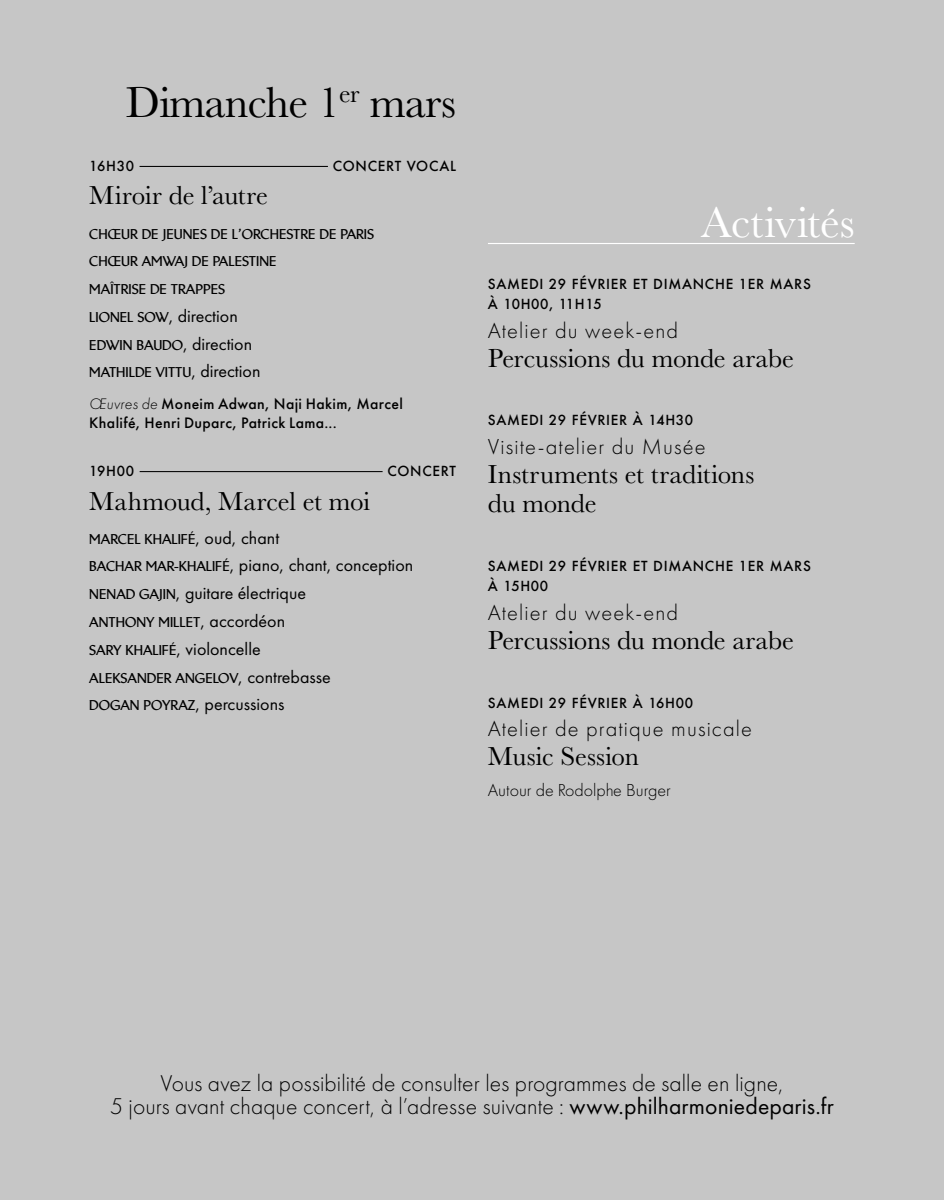
<style>
.page{position:relative;width:944px;height:1200px;background:#fff}
.page>*{position:absolute;margin:0;border:0;box-sizing:border-box;transform-origin:0 0}
.t1{font:45px "Baskerville MT Pro";letter-spacing:-.02em;color:#000}
.t2{font:45px "Baskerville MT Pro";letter-spacing:-.005em;color:#fff}
.t3{font:27px/29.2px "Baskerville MT Pro";letter-spacing:-.005em;color:#000}
.t4{font:300 23.62px/22.5px "Futura PT";letter-spacing:.005em;color:#000;text-align:center}
.t5{font:300 22.5px "Futura PT";letter-spacing:.05em;color:#000}
.t6{font:18px/27.7px "Futura PT";color:#000}
.t7{font:300 18px "Futura PT";color:#000}
.t8{font:500 15.75px/19.1px "Futura PT";letter-spacing:.025em;color:#000}
.t9{font:700 13.5px/27.7px "Brewery Com";color:#000}
.t10{font:500 13.5px/20.2px "Futura";letter-spacing:.05em;color:#000}
.s1{font-family:"Brewery Com";font-weight:700;font-size:13.5px}
.s2{font-family:"Futura PT";font-weight:400;font-size:18px}
.s3{font-weight:300;font-style:italic}
.s4{font-weight:400}
</style>
<div class="page">
<div style="left:0;top:0;width:944px;height:1199px;background:#c6c6c6"></div>
<hr style="left:488px;top:243px;width:367px;height:1px;background:#fff">
<hr style="left:140px;top:166px;width:188px;height:1px;background:#000">
<hr style="left:140px;top:471px;width:243px;height:1px;background:#000">
<h1 class="t1" style="left:126px;top:76px;width:332px">Dimanche 1<sup>er</sup> mars</h1>
<p class="t10" style="left:89px;top:155px;width:46px">16H30</p>
<p class="t10" style="left:333px;top:155px;width:125px">CONCERT VOCAL</p>
<h2 class="t3" style="left:89px;top:181px;width:180px">Miroir de l’autre</h2>
<p class="t9" style="left:89px;top:220px;width:286px">CHŒUR DE JEUNES DE L’ORCHESTRE DE PARIS<br>CHŒUR AMWAJ DE PALESTINE<br>MAÎTRISE DE TRAPPES</p>
<h3 class="t6" style="left:89px;top:302px;width:150px"><span class="s1">LIONEL SOW</span>, direction</h3>
<p class="t9" style="left:89px;top:331px;width:173px">EDWIN BAUDO<span class="s2">, direction<br></span>MATHILDE VITTU<span class="s2">, direction</span></p>
<p class="t8" style="left:89px;top:394px;width:315px"><span class="s3">Œuvres de</span> Moneim Adwan, Naji Hakim, Marcel<br>Khalifé, Henri Duparc, Patrick Lama...</p>
<p class="t10" style="left:89px;top:460px;width:46px">19H00</p>
<p class="t10" style="left:387px;top:460px;width:70px">CONCERT</p>
<h2 class="t3" style="left:89px;top:486px;width:282px">Mahmoud, Marcel et moi</h2>
<p class="t9" style="left:89px;top:525px;width:191px">MARCEL KHALIFÉ<span class="s2">, oud, chant</span></p>
<h3 class="t6" style="left:89px;top:551px;width:325px"><span class="s1">BACHAR MAR-KHALIFÉ</span>, piano, chant, conception<br><span class="s1">NENAD GAJIN</span>, guitare électrique</h3>
<p class="t9" style="left:89px;top:608px;width:197px">ANTHONY MILLET<span class="s2">, accordéon</span></p>
<h3 class="t6" style="left:89px;top:634px;width:173px"><span class="s1">SARY KHALIFÉ</span>, violoncelle</h3>
<p class="t9" style="left:89px;top:663px;width:243px">ALEKSANDER ANGELOV<span class="s2">, contrebasse</span></p>
<h3 class="t6" style="left:89px;top:690px;width:197px"><span class="s1">DOGAN POYRAZ</span>, percussions</h3>
<h1 class="t2" style="left:701px;top:196px;width:155px">Activités</h1>
<p class="t10" style="left:488px;top:273px;width:324px">SAMEDI 29 FÉVRIER ET DIMANCHE 1ER MARS<br>À 10H00, 11H15</p>
<h3 class="t5" style="left:488px;top:317px;width:192px">Atelier du week-end</h3>
<h2 class="t3" style="left:488px;top:343px;width:308px">Percussions du monde arabe</h2>
<p class="t10" style="left:488px;top:410px;width:207px">SAMEDI 29 FÉVRIER À 14H30</p>
<h3 class="t5" style="left:488px;top:433px;width:219px">Visite-atelier du Musée</h3>
<h2 class="t3" style="left:488px;top:459px;width:268px">Instruments et traditions du monde</h2>
<p class="t10" style="left:488px;top:555px;width:324px">SAMEDI 29 FÉVRIER ET DIMANCHE 1ER MARS<br>À 15H00</p>
<h3 class="t5" style="left:488px;top:599px;width:192px">Atelier du week-end</h3>
<h2 class="t3" style="left:488px;top:625px;width:308px">Percussions du monde arabe</h2>
<p class="t10" style="left:488px;top:692px;width:207px">SAMEDI 29 FÉVRIER À 16H00</p>
<h3 class="t5" style="left:488px;top:715px;width:265px">Atelier de pratique musicale</h3>
<h2 class="t3" style="left:488px;top:741px;width:153px">Music Session</h2>
<h3 class="t7" style="left:488px;top:779px;width:184px">Autour de Rodolphe Burger</h3>
<h3 class="t4" style="left:110px;top:1072px;width:725px">Vous avez la possibilité de consulter les programmes de salle en ligne,<br>5 jours avant chaque concert, à l’adresse suivante : <span class="s4">www.philharmoniedeparis.fr</span></h3>
</div>
